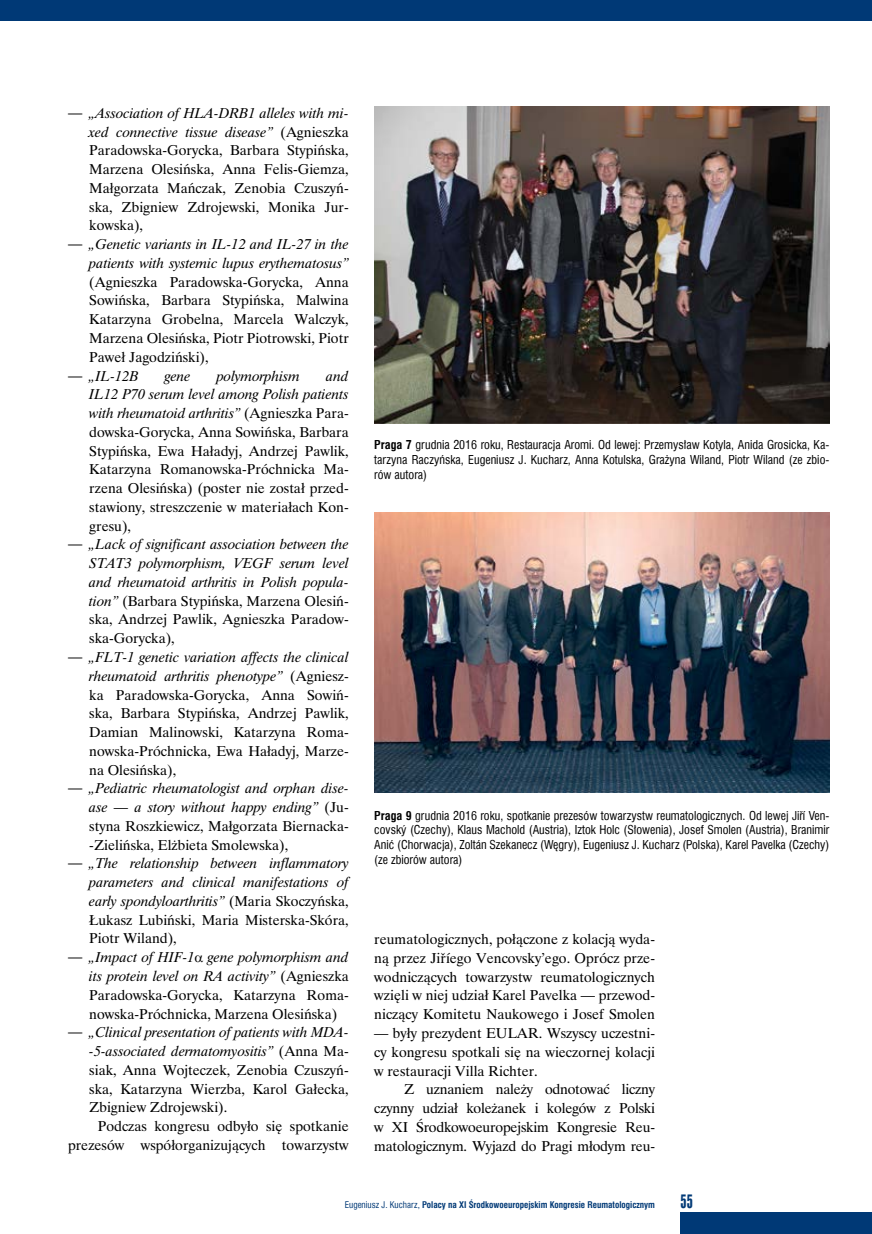
<style>
.page{position:relative;width:872px;height:1234px;background:#fff}
.page>*{position:absolute;margin:0;border:0;box-sizing:border-box;transform-origin:0 0}
.t1{font:18px "Swis 924 EU";color:#003976}
._30_Tekst{font:14.25px/18.8px "Time Ibis EE";color:#000;text-align:justify}
.t2{font:italic 14.25px/18.8px "Time Ibis EE";color:#000;text-align:justify}
._60_Rycina_-_podpis{font:12px/14.7px "Swis 721 Cn EU";color:#000;text-align:justify}
.t3{font:700 9px "Swis 721 Cn EU";color:#003976}
.s1{font-family:"Swis 721 Cn EU"}
.s2{font-style:italic}
.s3{font-family:"Swis 721 Cn EU";font-style:normal}
.s4{font-style:normal}
.s5{font-weight:700}
.s6{font-weight:400}
</style>
<div class="page">
<div style="left:680px;top:1212px;width:192px;height:21px;background:#003976"></div>
<div style="left:0;top:0;width:872px;height:21px;background:#003976"></div>
<img style="left:374px;top:106px;width:455px;height:317px">
<img style="left:374px;top:512px;width:455px;height:280px">
<p class="_30_Tekst" style="left:89px;top:103px;width:261px;text-indent:-21px"><span class="s1">—</span> <span class="s2">„Association of HLA-DRB1 alleles with mi&shy;xed connective tissue disease”</span> (Agnieszka Paradowska-Gorycka, Barbara Stypińska, Marzena Olesińska, Anna Felis-Giemza, Małgorzata Mańczak, Zenobia Czuszyń&shy;ska, Zbigniew Zdrojewski, Monika Jur&shy;kowska),</p>
<p class="_30_Tekst" style="left:89px;top:235px;width:261px;text-indent:-21px"><span class="s1">—</span> <span class="s2">„Genetic variants in IL-12 and IL-27 in the patients with systemic lupus erythematosus” </span>(Agnieszka Paradowska-Gorycka, Anna Sowińska, Barbara Stypińska, Malwina Katarzyna Grobelna, Marcela Walczyk, Marzena Olesińska, Piotr Piotrowski, Piotr Paweł Jagodziński),</p>
<p class="t2" style="left:68px;top:366px;width:72px"><span class="s3">—</span> „IL-12B</p>
<p class="t2" style="left:165px;top:366px;width:27px">gene</p>
<p class="t2" style="left:217px;top:366px;width:85px">polymorphism</p>
<p class="_30_Tekst" style="left:89px;top:366px;width:261px;text-indent:237px"><span class="s2">and IL12 P70 serum level among Polish patients with rheumatoid arthritis”</span> (Agnieszka Para&shy;dowska-Gorycka, Anna Sowińska, Barbara Stypińska, Ewa Haładyj, Andrzej Pawlik, Katarzyna Romanowska-Próchnicka Ma&shy;rzena Olesińska) (poster nie został przed&shy;stawiony, streszczenie w materiałach Kon&shy;gresu),</p>
<p class="t2" style="left:89px;top:534px;width:261px;text-indent:-21px"><span class="s3">—</span> „Lack of significant association between the STAT3 polymorphism, VEGF serum level and rheumatoid arthritis in Polish popula&shy;tion” <span class="s4">(Barbara Stypińska, Marzena Olesiń&shy;ska, Andrzej Pawlik, Agnieszka Paradow&shy;ska-Gorycka),</span></p>
<p class="_30_Tekst" style="left:89px;top:647px;width:261px;text-indent:-21px"><span class="s1">—</span> <span class="s2">„FLT-1 genetic variation affects the clinical rheumatoid arthritis phenotype”</span> (Agniesz&shy;ka Paradowska-Gorycka, Anna Sowiń&shy;ska, Barbara Stypińska, Andrzej Pawlik, Damian Malinowski, Katarzyna Roma&shy;nowska-Próchnicka, Ewa Haładyj, Marze&shy;na Olesińska),</p>
<p class="_30_Tekst" style="left:89px;top:778px;width:261px;text-indent:-21px"><span class="s1">—</span> <span class="s2">„Pediatric rheumatologist and orphan dise&shy;ase — a story without happy ending”</span> (Ju&shy;styna Roszkiewicz, Małgorzata Biernacka--Zielińska, Elżbieta Smolewska),</p>
<p class="t2" style="left:89px;top:853px;width:261px;text-indent:-21px"><span class="s3">—</span> „The relationship between inflammatory parameters and clinical manifestations of early spondyloarthritis” <span class="s4">(Maria Skoczyńska, Łukasz Lubiński, Maria Misterska-Skóra, Piotr Wiland),</span></p>
<p class="_30_Tekst" style="left:89px;top:947px;width:261px;text-indent:-21px"><span class="s1">—</span> <span class="s2">„Impact of HIF-1 gene polymorphism and its protein level on RA activity”</span> (Agnieszka Paradowska-Gorycka, Katarzyna Roma&shy;nowska-Próchnicka, Marzena Olesińska)</p>
<p class="_30_Tekst" style="left:89px;top:1022px;width:261px;text-indent:-21px"><span class="s1">—</span> <span class="s2">„Clinical presentation of patients with MDA--5-associated dermatomyositis”</span> (Anna Ma&shy;siak, Anna Wojteczek, Zenobia Czuszyń&shy;ska, Katarzyna Wierzba, Karol Gałecka, Zbigniew Zdrojewski).</p>
<p class="_30_Tekst" style="left:68px;top:1116px;width:282px;text-align:right">Podczas kongresu odbyło się spotkanie prezesów współorganizujących towarzystw</p>
<p class="_60_Rycina_-_podpis" style="left:374px;top:437px;width:456px"><span class="s5">Praga 7</span> grudnia 2016 roku, Restauracja Aromi. Od lewej: Przemysław Kotyla, Anida Grosicka, Ka&shy;tarzyna Raczyńska, Eugeniusz J. Kucharz, Anna Kotulska, Grażyna Wiland, Piotr Wiland (ze zbio&shy;rów autora)</p>
<p class="_60_Rycina_-_podpis" style="left:374px;top:807px;width:456px"><span class="s5">Praga 9</span> grudnia 2016 roku, spotkanie prezesów towarzystw reumatologicznych. Od lewej Jiří Ven&shy;covský (Czechy), Klaus Machold (Austria), Iztok Holc (Słowenia), Josef Smolen (Austria), Branimir Anić (Chorwacja), Zoltán Szekanecz (Węgry), Eugeniusz J. Kucharz (Polska), Karel Pavelka (Czechy) (ze zbiorów autora)</p>
<p class="_30_Tekst" style="left:374px;top:929px;width:282px">reumatologicznych, połączone z kolacją wyda&shy;ną przez Jiříego Vencovsky’ego. Oprócz prze&shy;wodniczących towarzystw reumatologicznych wzięli w niej udział Karel Pavelka — przewod&shy;niczący Komitetu Naukowego i Josef Smolen</p>
<p class="_30_Tekst" style="left:374px;top:1023px;width:282px">— były prezydent EULAR. Wszyscy uczestni&shy;cy kongresu spotkali się na wieczornej kolacji w restauracji Villa Richter.</p>
<p class="_30_Tekst" style="left:374px;top:1079px;width:282px;text-indent:30px">Z uznaniem należy odnotować liczny czynny udział koleżanek i kolegów z Polski w XI Środkowoeuropejskim Kongresie Reu&shy;matologicznym. Wyjazd do Pragi młodym reu-</p>
<p class="t3" style="left:345px;top:1198px;width:312px"><span class="s6">Eugeniusz J. Kucharz,</span> Polacy na XI Środkowoeuropejskim Kongresie Reumatologicznym</p>
<p class="t1" style="left:680px;top:1189px;width:14px">55</p>
</div>
